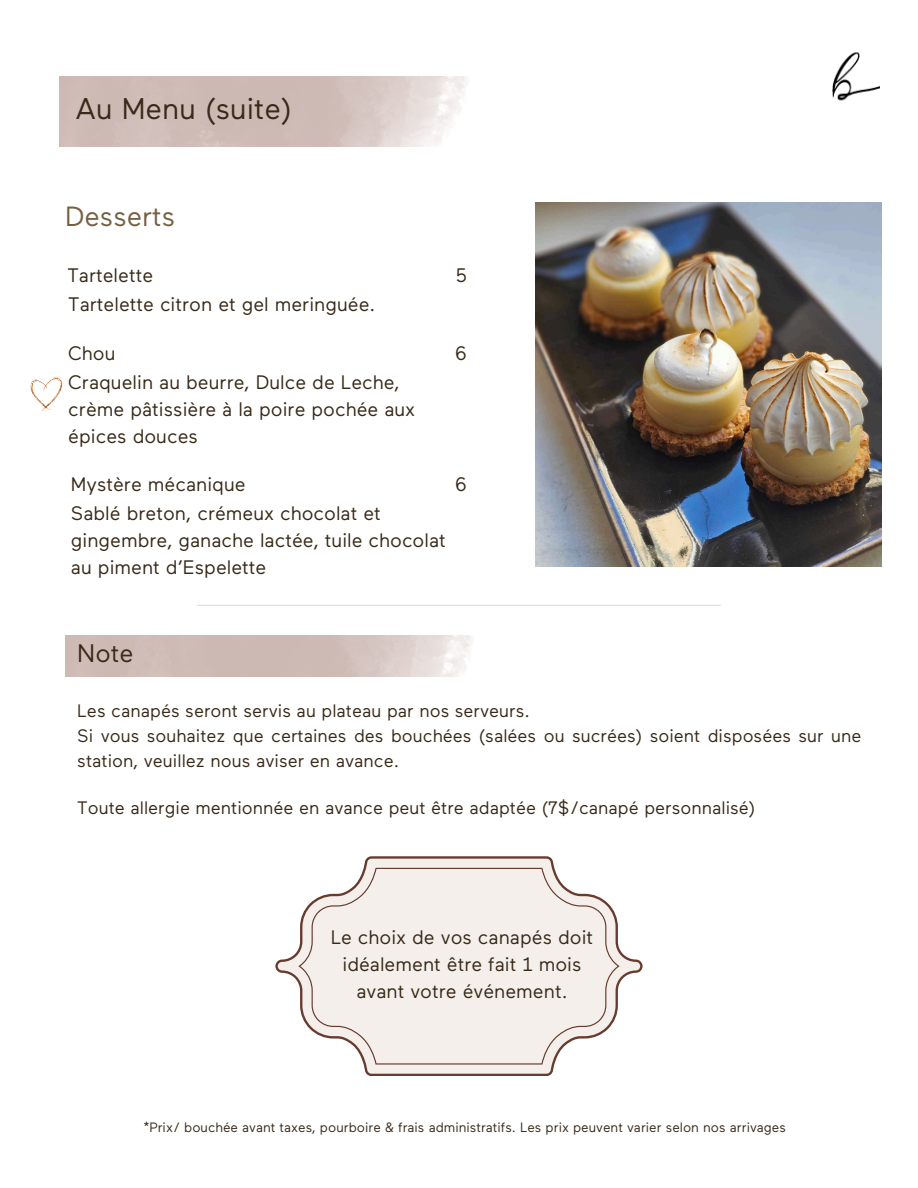
<style>
.page{position:relative;width:918px;height:1188px;background:#fff}
.page>*{position:absolute;margin:0;border:0;box-sizing:border-box;transform-origin:0 0}
.t1{font:29.85px "Maax";color:#382918}
.t2{font:27.75px "Maax";color:#756043}
.t3{font:25.35px "Maax";color:#382918}
.t4{font:19.5px/27px "Maax";color:#382918}
.t5{font:18px/24.8px "Maax";color:#382918}
.t6{font:13.5px "Maax";color:#382918}
</style>
<div class="page">
<hr style="left:197px;top:605px;width:524px;height:1px;background:#e2ddd0">
<img style="left:535px;top:202px;width:347px;height:365px">
<svg style="left:31px;top:377px;width:31px;height:34px"></svg>
<img style="left:832px;top:52px;width:48px;height:49px">
<svg style="left:275px;top:856px;width:367px;height:220px"></svg>
<svg style="left:298px;top:868px;width:322px;height:197px;background:#f0eae6"></svg>
<p class="t1" style="left:75px;top:96px;width:218px">Au Menu (suite)</p>
<p class="t2" style="left:65px;top:204px;width:111px">Desserts</p>
<p class="t4" style="left:68px;top:263px;width:87px">Tartelette</p>
<h3 class="t4" style="left:456px;top:263px;width:12px">5</h3>
<h3 class="t4" style="left:68px;top:292px;width:309px">Tartelette citron et gel meringuée.</h3>
<h1 class="t4" style="left:68px;top:341px;width:49px">Chou</h1>
<p class="t4" style="left:68px;top:370px;width:348px">Craquelin au beurre, Dulce de Leche, crème pâtissière à la poire pochée aux épices douces</p>
<h3 class="t4" style="left:455px;top:341px;width:14px">6</h3>
<h3 class="t4" style="left:71px;top:473px;width:176px">Mystère mécanique</h3>
<h3 class="t4" style="left:71px;top:501px;width:376px">Sablé breton, crémeux chocolat et gingembre, ganache lactée, tuile chocolat au piment d’Espelette</h3>
<h3 class="t4" style="left:455px;top:473px;width:14px">6</h3>
<h2 class="t3" style="left:77px;top:642px;width:58px">Note</h2>
<h3 class="t5" style="left:77px;top:700px;width:786px">Les canapés seront servis au plateau par nos serveurs.<br>Si vous souhaitez que certaines des bouchées (salées ou sucrées) soient disposées sur une station, veuillez nous aviser en avance.</h3>
<p class="t5" style="left:77px;top:797px;width:680px">Toute allergie mentionnée en avance peut être adaptée (7$/canapé personnalisé)</p>
<p class="t4" style="left:331px;top:925px;width:264px;text-align:center">Le choix de vos canapés doit idéalement être fait 1 mois avant votre événement.</p>
<h4 class="t6" style="left:143px;top:1122px;width:644px">*Prix/ bouchée avant taxes, pourboire &amp; frais administratifs. Les prix peuvent varier selon nos arrivages</h4>
</div>
